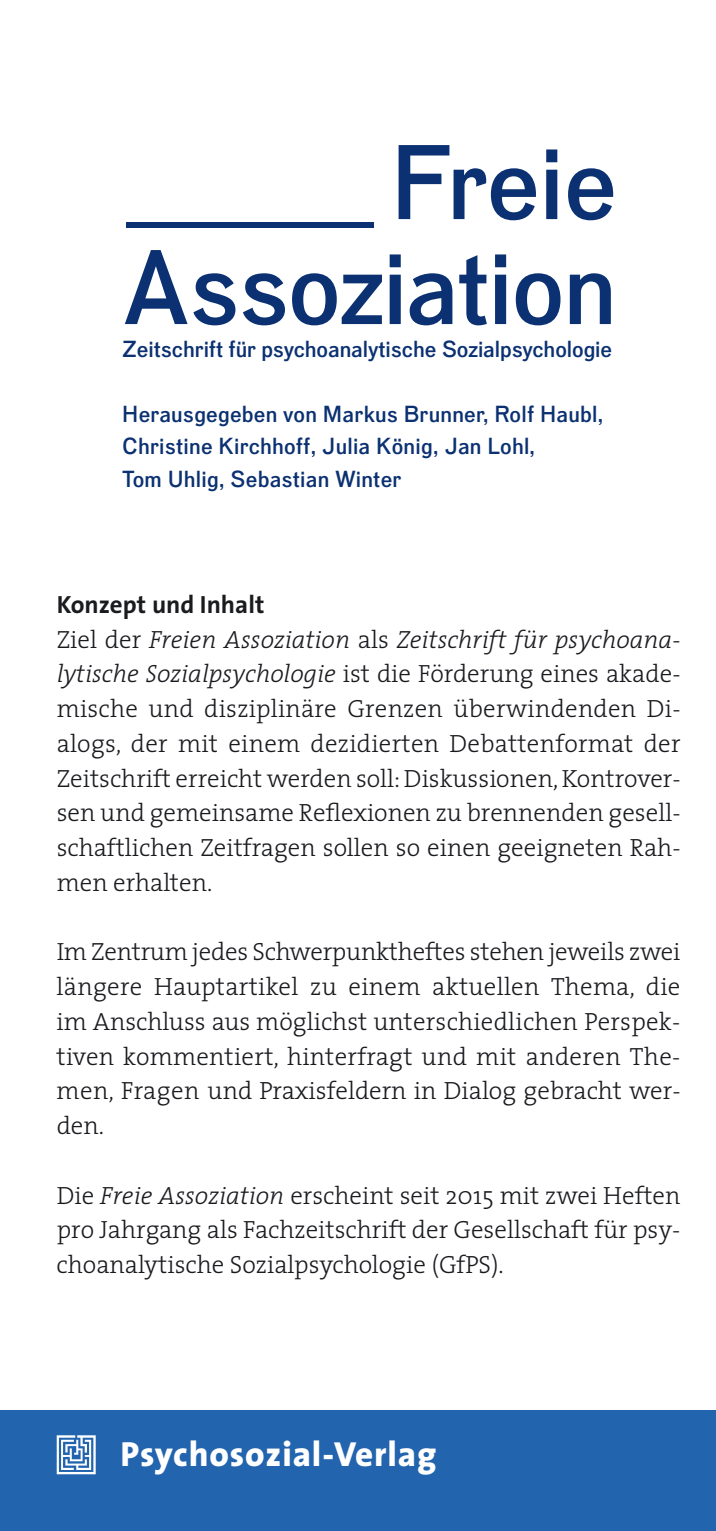
<style>
.page{position:relative;width:716px;height:1531px;background:#fff}
.page>*{position:absolute;margin:0;border:0;box-sizing:border-box;transform-origin:0 0}
.t1{font:500 102.5px/105px "Dada Grotesk";letter-spacing:-.01em;color:#0b3172;scale:7.85 1}
.t2{font:800 35px "The Sans";letter-spacing:.025em;color:#fff}
.t3{font:300 25px/34.8px "The Serif";color:#1a1b1f;text-align:justify}
.t4{font:700 25px "The Sans";color:#1a1b1f}
.t5{font:500 22.5px/32.5px "Dada Grotesk";letter-spacing:.01em;color:#0b3172}
.s1{font-style:italic}
</style>
<div class="page">
<div style="left:0;top:1410px;width:716px;height:121px;background:#2264ae"></div>
<svg style="left:57px;top:1435px;width:39px;height:39px"></svg>
<h1 class="t1" style="left:122px;top:136px;width:65px">_ Freie<br>Assoziation</h1>
<p class="t5" style="left:122px;top:334px;width:491px">Zeitschrift für psychoanalytische Sozialpsychologie</p>
<p class="t5" style="left:122px;top:399px;width:482px">Herausgegeben von Markus Brunner, Rolf Haubl,<br>Christine Kirchhoff, Julia König, Jan Lohl,<br>Tom Uhlig, Sebastian Winter</p>
<p class="t4" style="left:57px;top:594px;width:209px">Konzept und Inhalt</p>
<p class="t3" style="left:57px;top:624px;width:625px">Ziel der <span class="s1">Freien Assoziation</span> als <span class="s1">Zeitschrift für psychoana&shy;lytische Sozialpsychologie</span> ist die Förderung eines akade&shy;mische und disziplinäre Grenzen überwindenden Di&shy;alogs, der mit einem dezidierten Debattenformat der Zeitschrift erreicht werden soll: Diskussionen, Kontrover&shy;sen und gemeinsame Reflexionen zu brennenden gesell&shy;schaftlichen Zeitfragen sollen so einen geeigneten Rah&shy;men erhalten.</p>
<p class="t3" style="left:57px;top:937px;width:625px">Im Zentrum jedes Schwerpunktheftes stehen jeweils zwei längere Hauptartikel zu einem aktuellen Thema, die im Anschluss aus möglichst unterschiedlichen Perspek&shy;tiven kommentiert, hinterfragt und mit anderen The&shy;men, Fragen und Praxisfeldern in Dialog gebracht wer&shy;den.</p>
<p class="t3" style="left:57px;top:1180px;width:625px">Die <span class="s1">Freie Assoziation</span> erscheint seit 2015 mit zwei Heften pro Jahrgang als Fachzeitschrift der Gesellschaft für psy&shy;choanalytische Sozialpsychologie (GfPS).</p>
<h2 class="t2" style="left:120px;top:1440px;width:318px">Psychosozial-Verlag</h2>
</div>
